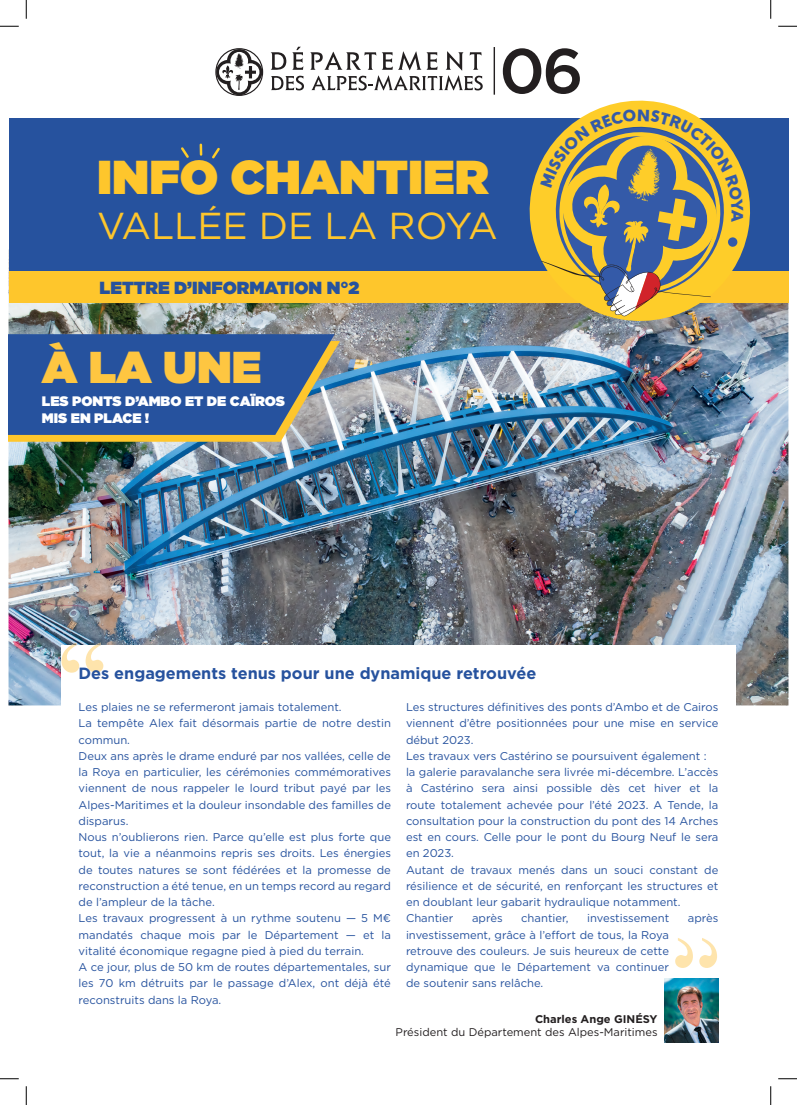
<style>
.page{position:relative;width:797px;height:1105px;background:#fff}
.page>*{position:absolute;margin:0;border:0;box-sizing:border-box;transform-origin:0 0}
.t1{font:900 47.5px "Gotham";color:#fec62c}
.t2{font:900 44.5px "Gotham";color:#fec641}
.t3{font:37.5px "Gotham";color:#fec62c}
.t4{font:900 17.5px "Gotham";color:#26529e}
.t5{font:700 16.25px "Gotham";color:#26529e}
.t6{font:900 13.75px/16.5px "Gotham";color:#fff}
.t7{font:11.25px/16.2px "Gotham";color:#26529e}
.t8{font:11.12px "Gotham";color:#231f20}
.t9{font:700 11.12px "Gotham";color:#231f20}
</style>
<div class="page">
<img style="left:9px;top:303px;width:779px;height:402px">
<div style="left:61px;top:645px;width:674px;height:366px;background:#fff"></div>
<div style="left:9px;top:118px;width:779px;height:153px;background:#26529e"></div>
<div style="left:9px;top:271px;width:779px;height:32px;background:#fec62c"></div>
<svg style="left:521px;top:100px;width:238px;height:230px"></svg>
<hr style="left:493px;top:47px;width:2px;height:48px;background:#231f20">
<svg style="left:503px;top:48px;width:77px;height:46px"></svg>
<svg style="left:271px;top:52px;width:15px;height:18px"></svg>
<svg style="left:292px;top:47px;width:11px;height:23px"></svg>
<svg style="left:271px;top:76px;width:33px;height:14px"></svg>
<svg style="left:215px;top:48px;width:48px;height:48px"></svg>
<svg style="left:310px;top:51px;width:172px;height:39px"></svg>
<svg style="left:181px;top:147px;width:8px;height:11px"></svg>
<svg style="left:212px;top:147px;width:8px;height:12px"></svg>
<svg style="left:200px;top:145px;width:2px;height:10px"></svg>
<svg style="left:9px;top:334px;width:331px;height:108px;background:#416296"></svg>
<svg style="left:86px;top:643px;width:17px;height:30px"></svg>
<svg style="left:61px;top:643px;width:18px;height:30px"></svg>
<img style="left:664px;top:978px;width:54px;height:64px">
<svg style="left:675px;top:938px;width:18px;height:30px"></svg>
<svg style="left:699px;top:938px;width:18px;height:30px"></svg>
<svg style="left:0;top:25px;width:19px;height:2px"></svg>
<svg style="left:778px;top:25px;width:19px;height:2px"></svg>
<svg style="left:0;top:1078px;width:19px;height:1px"></svg>
<svg style="left:778px;top:1078px;width:19px;height:1px"></svg>
<svg style="left:25px;top:0;width:2px;height:19px"></svg>
<svg style="left:25px;top:1086px;width:2px;height:19px"></svg>
<svg style="left:770px;top:0;width:1px;height:19px"></svg>
<svg style="left:770px;top:1086px;width:1px;height:19px"></svg>
<svg style="left:537px;top:109px;width:206px;height:209px"></svg>
<h1 class="t1" style="left:97px;top:143px;width:393px">INFO CHANTIER</h1>
<h3 class="t3" style="left:97px;top:201px;width:402px">VALLÉE DE LA ROYA</h3>
<h3 class="t4" style="left:100px;top:275px;width:261px">LETTRE D’INFORMATION N°2</h3>
<h2 class="t2" style="left:42px;top:335px;width:221px">À LA UNE</h2>
<p class="t6" style="left:42px;top:393px;width:245px">LES PONTS D’AMBO ET DE CAÏROS<br>MIS EN PLACE !</p>
<h3 class="t5" style="left:79px;top:663px;width:459px">Des engagements tenus pour une dynamique retrouvée</h3>
<p class="t7" style="left:79px;top:699px;width:314px">Les plaies ne se refermeront jamais totalement.<br>La tempête Alex fait désormais partie de notre destin commun.<br>Deux ans après le drame enduré par nos vallées, celle de la Roya en particulier, les cérémonies commémoratives viennent de nous rappeler le lourd tribut payé par les Alpes-Maritimes et la douleur insondable des familles de disparus.<br>Nous n’oublierons rien. Parce qu’elle est plus forte que tout, la vie a néanmoins repris ses droits. Les énergies de toutes natures se sont fédérées et la promesse de reconstruction a été tenue, en un temps record au regard de l’ampleur de la tâche.<br>Les travaux progressent à un rythme soutenu — 5 M€ mandatés chaque mois par le Département — et la vitalité économique regagne pied à pied du terrain.<br>A ce jour, plus de 50 km de routes départementales, sur les 70 km détruits par le passage d’Alex, ont déjà été reconstruits dans la Roya.</p>
<p class="t7" style="left:406px;top:699px;width:314px">Les structures définitives des ponts d’Ambo et de Cairos viennent d’être positionnées pour une mise en service début 2023.<br>Les travaux vers Castérino se poursuivent également : la galerie paravalanche sera livrée mi-décembre. L’accès à Castérino sera ainsi possible dès cet hiver et la route totalement achevée pour l’été 2023. A Tende, la consultation pour la construction du pont des 14 Arches est en cours. Celle pour le pont du Bourg Neuf le sera en 2023.<br>Autant de travaux menés dans un souci constant de résilience et de sécurité, en renforçant les structures et en doublant leur gabarit hydraulique notamment.<br>Chantier</p>
<p class="t7" style="left:472px;top:910px;width:32px">après</p>
<p class="t7" style="left:521px;top:910px;width:49px">chantier,</p>
<p class="t7" style="left:587px;top:910px;width:84px">investissement</p>
<p class="t7" style="left:688px;top:910px;width:32px">après</p>
<p class="t7" style="left:406px;top:926px;width:264px;text-align:justify">investissement, grâce à l’effort de tous, la Roya retrouve des couleurs. Je suis heureux de cette dynamique que le Département va continuer de soutenir sans relâche.</p>
<p class="t9" style="left:535px;top:1011px;width:124px">Charles Ange GINÉSY</p>
<p class="t8" style="left:395px;top:1025px;width:263px">Président du Département des Alpes-Maritimes</p>
</div>
